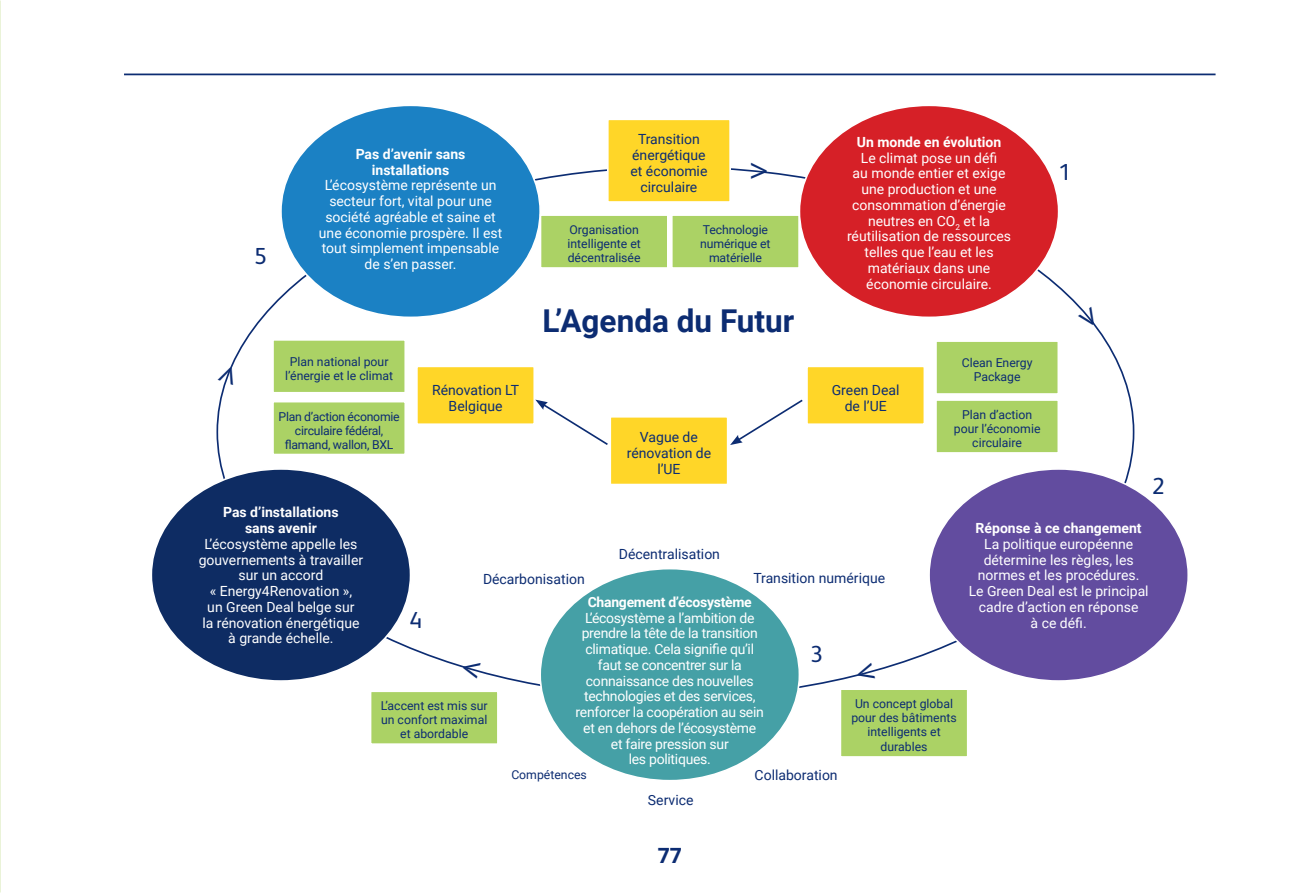
<style>
.page{position:relative;width:1290px;height:893px;background:#fff}
.page>*{position:absolute;margin:0;border:0;box-sizing:border-box;transform-origin:0 0}
.Titel_niveau_1{font:33.25px "Open Sans";color:#0c2c72}
.Titel_niveau_1-2{font:700 31.5px "Roboto";color:#0c2c72}
.Cijfer{font:23.28px "BMS Humanity";color:#0c2c72}
.t1{font:700 21px "Open Sans";color:#0c2c72}
.Titel_niveau_1-3{font:14px/15.8px "Roboto";color:#fff;text-align:center}
.Titel_niveau_1-4{font:14px/15.8px "Roboto";letter-spacing:-.02em;color:#fff;text-align:center}
.Titel_niveau_1-5{font:14px/15.8px "Roboto";color:#0c2c72;text-align:center}
.Titel_niveau_1-6{font:700 14px/15.8px "Roboto";color:#fff;text-align:center}
.Titel_niveau_1-7{font:700 14px "Roboto";letter-spacing:-.02em;color:#fff}
.Titel_niveau_1-8{font:12.25px/14px "Roboto";color:#0c2c72;text-align:center}
.Titel_niveau_1-9{font:12.25px/14px "Roboto";letter-spacing:-.02em;color:#0c2c72;text-align:center}
</style>
<div class="page">
<hr style="left:124px;top:74px;width:1091px;height:1px;background:#0c2c72">
<div style="left:281px;top:105px;width:259px;height:212px;background:#1b81c4;border-radius:50%"></div>
<div style="left:540px;top:569px;width:259px;height:212px;background:#45a0a6;border-radius:50%"></div>
<div style="left:929px;top:469px;width:259px;height:212px;background:#624c9f;border-radius:50%"></div>
<div style="left:799px;top:105px;width:259px;height:212px;background:#d62027;border-radius:50%"></div>
<div style="left:417px;top:366px;width:117px;height:58px;background:#ffd628"></div>
<div style="left:416px;top:366px;width:119px;height:59px;border:2px solid #fff"></div>
<div style="left:807px;top:366px;width:117px;height:58px;background:#ffd628"></div>
<div style="left:806px;top:366px;width:119px;height:59px;border:2px solid #fff"></div>
<div style="left:610px;top:417px;width:118px;height:68px;background:#ffd628"></div>
<div style="left:609px;top:416px;width:119px;height:69px;border:2px solid #fff"></div>
<div style="left:540px;top:215px;width:128px;height:53px;background:#abd265"></div>
<div style="left:540px;top:214px;width:129px;height:55px;border:2px solid #fff"></div>
<div style="left:273px;top:340px;width:132px;height:53px;background:#abd265"></div>
<div style="left:272px;top:339px;width:134px;height:55px;border:2px solid #fff"></div>
<div style="left:936px;top:341px;width:122px;height:53px;background:#abd265"></div>
<div style="left:935px;top:340px;width:124px;height:55px;border:2px solid #fff"></div>
<div style="left:273px;top:402px;width:132px;height:53px;background:#abd265"></div>
<div style="left:272px;top:401px;width:134px;height:54px;border:2px solid #fff"></div>
<div style="left:370px;top:691px;width:128px;height:53px;background:#abd265"></div>
<div style="left:370px;top:690px;width:129px;height:55px;border:2px solid #fff"></div>
<div style="left:840px;top:689px;width:128px;height:68px;background:#abd265"></div>
<div style="left:839px;top:688px;width:129px;height:70px;border:2px solid #fff"></div>
<div style="left:936px;top:400px;width:122px;height:53px;background:#abd265"></div>
<div style="left:935px;top:399px;width:124px;height:55px;border:2px solid #fff"></div>
<div style="left:672px;top:215px;width:127px;height:53px;background:#abd265"></div>
<div style="left:671px;top:214px;width:129px;height:55px;border:2px solid #fff"></div>
<div style="left:608px;top:119px;width:122px;height:83px;background:#ffd628"></div>
<div style="left:607px;top:118px;width:124px;height:85px;border:2px solid #fff"></div>
<svg style="left:730px;top:399px;width:73px;height:46px"></svg>
<svg style="left:535px;top:400px;width:75px;height:47px"></svg>
<div style="left:151px;top:469px;width:259px;height:212px;background:#0e2c63;border-radius:50%"></div>
<svg style="left:223px;top:365px;width:10px;height:20px"></svg>
<svg style="left:462px;top:665px;width:19px;height:8px"></svg>
<svg style="left:856px;top:669px;width:19px;height:8px"></svg>
<svg style="left:1078px;top:306px;width:21px;height:23px"></svg>
<p class="Cijfer" style="left:254px;top:239px;width:14px">5</p>
<p class="Titel_niveau_1-6" style="left:356px;top:145px;width:111px">Pas d’avenir sans installations</p>
<p class="Titel_niveau_1-3" style="left:319px;top:177px;width:185px">L’écosystème représente un secteur fort, vital pour une société agréable et saine et une économie prospère. Il est tout simplement impensable de s’en passer.</p>
<p class="Titel_niveau_1-5" style="left:630px;top:131px;width:78px">Transition énergétique et économie circulaire</p>
<p class="Titel_niveau_1" style="left:749px;top:148px;width:21px">&gt;</p>
<p class="Titel_niveau_1-8" style="left:567px;top:222px;width:75px;text-align:left">Organisation intelligente et décentralisée</p>
<p class="Titel_niveau_1-8" style="left:700px;top:222px;width:72px">Technologie numérique et matérielle</p>
<p class="Titel_niveau_1-2" style="left:542px;top:299px;width:253px">L’Agenda du Futur</p>
<p class="Titel_niveau_1-6" style="left:857px;top:134px;width:146px">Un monde en évolution</p>
<p class="Titel_niveau_1-3" style="left:847px;top:149px;width:166px">Le climat pose un défi<br>au monde entier et exige une production et une consommation d’énergie neutres en CO<sub>2</sub> et la réutilisation de ressources telles que l’eau et les matériaux dans une économie circulaire.</p>
<p class="Titel_niveau_1-8" style="left:285px;top:354px;width:110px">Plan national pour l’énergie et le climat</p>
<p class="Titel_niveau_1-8" style="left:962px;top:355px;width:72px">Clean Energy<br>Package</p>
<p class="Titel_niveau_1-9" style="left:278px;top:409px;width:123px">Plan d’action économie circulaire fédéral, flamand, wallon, BXL</p>
<p class="Titel_niveau_1-5" style="left:432px;top:381px;width:89px">Rénovation LT<br>Belgique</p>
<p class="Titel_niveau_1-5" style="left:832px;top:381px;width:69px">Green Deal</p>
<p class="Titel_niveau_1-5" style="left:845px;top:397px;width:44px">de l’UE</p>
<p class="Titel_niveau_1-8" style="left:954px;top:407px;width:88px">Plan d’action pour l’économie circulaire</p>
<p class="Titel_niveau_1-5" style="left:627px;top:429px;width:86px">Vague de rénovation de l’UE</p>
<p class="Cijfer" style="left:1058px;top:155px;width:14px">1</p>
<p class="Cijfer" style="left:1152px;top:469px;width:14px">2</p>
<p class="Titel_niveau_1-6" style="left:223px;top:504px;width:117px">Pas d’installations sans avenir</p>
<p class="Titel_niveau_1-3" style="left:199px;top:535px;width:166px">L’écosystème appelle les gouvernements à travailler sur un accord<br>« Energy4Renovation »,<br>un Green Deal belge sur<br>la rénovation énergétique à grande échelle.</p>
<p class="Titel_niveau_1-5" style="left:483px;top:570px;width:103px">Décarbonisation</p>
<p class="Titel_niveau_1-5" style="left:619px;top:546px;width:103px">Décentralisation</p>
<p class="Titel_niveau_1-5" style="left:753px;top:570px;width:133px">Transition numérique</p>
<p class="Titel_niveau_1-7" style="left:588px;top:592px;width:166px">Changement d’écosystème</p>
<p class="Titel_niveau_1-4" style="left:576px;top:609px;width:190px">L’écosystème a l’ambition de prendre la tête de la transition climatique. Cela signifie qu’il faut se concentrer sur la connaissance des nouvelles technologies et des services, renforcer la coopération au sein et en dehors de l’écosystème<br>et faire pression sur<br>les politiques.</p>
<p class="Cijfer" style="left:409px;top:604px;width:14px">4</p>
<p class="Cijfer" style="left:810px;top:637px;width:14px">3</p>
<p class="Titel_niveau_1-8" style="left:381px;top:698px;width:108px">L’accent est mis sur un confort maximal et abordable</p>
<p class="Titel_niveau_1-8" style="left:851px;top:697px;width:107px">Un concept global pour des bâtiments intelligents et durables</p>
<p class="Titel_niveau_1-8" style="left:511px;top:767px;width:77px">Compétences</p>
<p class="Titel_niveau_1-5" style="left:648px;top:792px;width:47px">Service</p>
<p class="Titel_niveau_1-5" style="left:754px;top:767px;width:85px">Collaboration</p>
<p class="Titel_niveau_1-6" style="left:975px;top:520px;width:168px">Réponse à ce changement</p>
<p class="Titel_niveau_1-3" style="left:969px;top:535px;width:181px">La politique européenne détermine les règles, les normes et les procédures.<br>Le Green Deal est le principal cadre d’action en réponse<br>à ce défi.</p>
<h3 class="t1" style="left:658px;top:841px;width:25px">77</h3>
</div>
